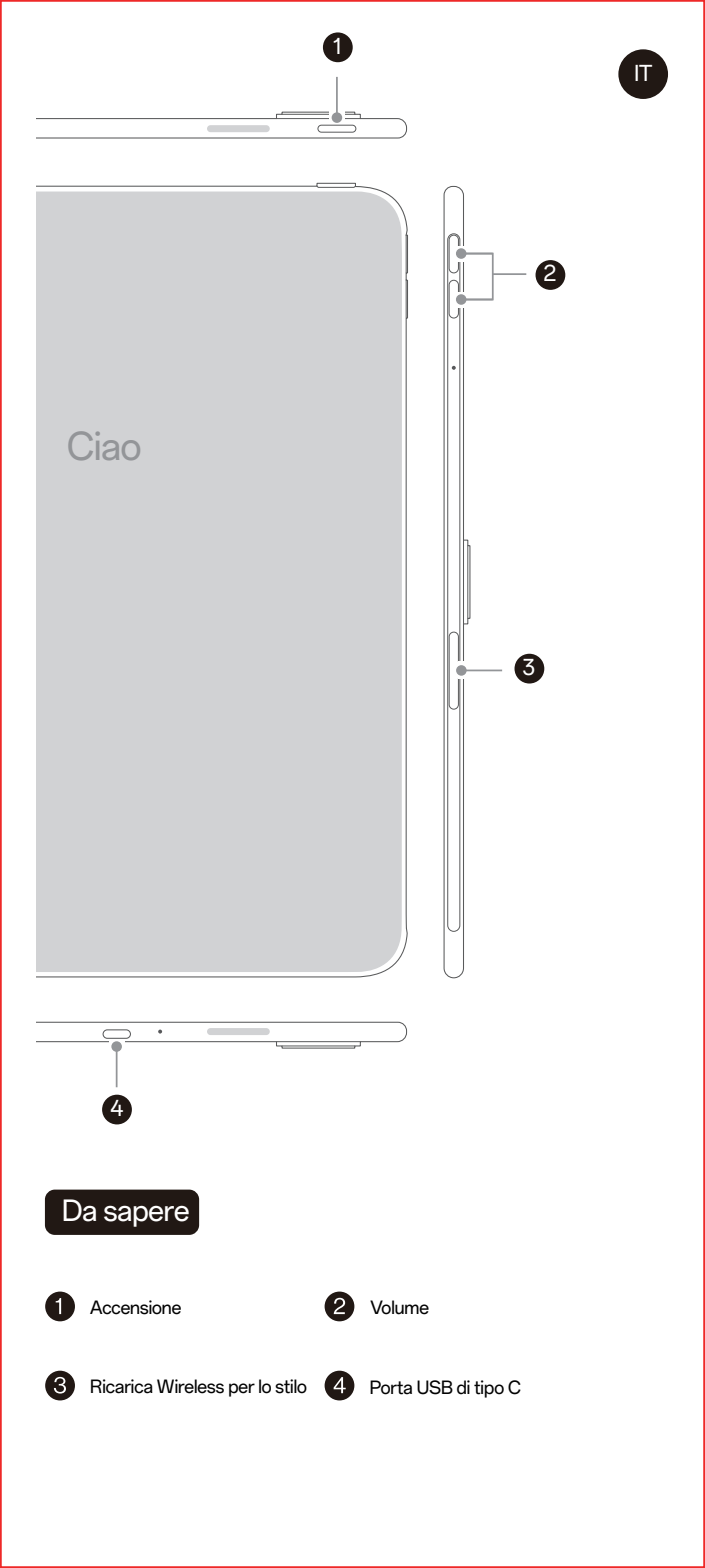
<style>
.page{position:relative;width:705px;height:1568px;background:#fff}
.page>*{position:absolute;margin:0;border:0;box-sizing:border-box;transform-origin:0 0}
.t1{font:36.75px "OPPO Sans";color:#939598}
.t2{font:28px "OPPO Sans";color:#fff}
.t3{font:21px "OPPO Sans";color:#fff}
.t4{font:17.5px "OPPO Sans";color:#030303}
</style>
<div class="page">
<svg style="left:443px;top:185px;width:28px;height:794px"></svg>
<svg style="left:37px;top:1021px;width:370px;height:28px"></svg>
<svg style="left:37px;top:111px;width:370px;height:28px"></svg>
<div style="left:318px;top:125px;width:38px;height:7px;border:1px solid #595a5b;border-radius:4px"></div>
<div style="left:207px;top:125px;width:63px;height:7px;background:#d1d2d4;border-radius:4px"></div>
<div style="left:447px;top:233px;width:13px;height:698px;border:1px solid #595a5b;border-radius:6px"></div>
<svg style="left:37px;top:182px;width:371px;height:796px"></svg>
<div style="left:37px;top:191px;width:365px;height:781px;background:#d1d2d4"></div>
<div style="left:329px;top:76px;width:16px;height:47px;background:#fff"></div>
<hr style="left:336px;top:77px;width:2px;height:41px;background:#939598">
<div style="left:331px;top:112px;width:11px;height:11px;background:#939598;border-radius:50%"></div>
<div style="left:109px;top:1040px;width:15px;height:13px;background:#fff"></div>
<svg style="left:115px;top:1042px;width:6px;height:46px"></svg>
<hr style="left:116px;top:1046px;width:1px;height:41px;background:#939598">
<div style="left:111px;top:1041px;width:11px;height:11px;background:#939598;border-radius:50%"></div>
<div style="left:458px;top:661px;width:19px;height:18px;background:#fff"></div>
<div style="left:456px;top:662px;width:48px;height:16px;background:#fff"></div>
<hr style="left:461px;top:669px;width:41px;height:2px;background:#939598">
<div style="left:456px;top:665px;width:10px;height:11px;background:#939598;border-radius:50%"></div>
<hr style="left:492px;top:273px;width:34px;height:2px;background:#939598">
<div style="left:456px;top:246px;width:30px;height:15px;background:#fff"></div>
<div style="left:456px;top:292px;width:31px;height:15px;background:#fff"></div>
<div style="left:456px;top:248px;width:10px;height:11px;background:#939598;border-radius:50%"></div>
<div style="left:456px;top:294px;width:10px;height:11px;background:#939598;border-radius:50%"></div>
<div style="left:458px;top:253px;width:35px;height:47px;border:2px solid #939598"></div>
<div style="left:535px;top:260px;width:30px;height:30px;background:#211814;border-radius:50%"></div>
<div style="left:514px;top:654px;width:30px;height:29px;background:#211814;border-radius:50%"></div>
<div style="left:323px;top:32px;width:29px;height:30px;background:#211814;border-radius:50%"></div>
<div style="left:102px;top:1094px;width:30px;height:30px;background:#211814;border-radius:50%"></div>
<div style="left:618px;top:49px;width:49px;height:50px;background:#211814;border-radius:50%"></div>
<div style="left:45px;top:1370px;width:30px;height:30px;background:#211814;border-radius:50%"></div>
<svg style="left:54px;top:1377px;width:12px;height:16px"></svg>
<div style="left:45px;top:1291px;width:30px;height:30px;background:#211814;border-radius:50%"></div>
<svg style="left:56px;top:1298px;width:5px;height:16px"></svg>
<div style="left:324px;top:1291px;width:30px;height:30px;background:#211814;border-radius:50%"></div>
<svg style="left:333px;top:1297px;width:12px;height:17px"></svg>
<div style="left:45px;top:1189px;width:154px;height:46px;background:#211814;border-radius:10px"></div>
<div style="left:324px;top:1370px;width:30px;height:30px;background:#211814;border-radius:50%"></div>
<svg style="left:333px;top:1377px;width:12px;height:16px"></svg>
<div style="left:0;top:0;width:704px;height:1568px;border:4px solid #ee2928"></div>
<h1 class="t1" style="left:67px;top:416px;width:76px">Ciao</h1>
<p class="t3" style="left:333px;top:29px;width:10px">1</p>
<p class="t3" style="left:543px;top:256px;width:14px">2</p>
<p class="t3" style="left:634px;top:55px;width:19px">IT</p>
<p class="t3" style="left:522px;top:650px;width:14px">3</p>
<p class="t3" style="left:110px;top:1091px;width:14px">4</p>
<h2 class="t2" style="left:62px;top:1187px;width:129px">Da sapere</h2>
<p class="t4" style="left:90px;top:1293px;width:93px">Accensione</p>
<p class="t4" style="left:370px;top:1293px;width:60px">Volume</p>
<p class="t4" style="left:90px;top:1371px;width:218px">Ricarica Wireless per lo stilo</p>
<p class="t4" style="left:369px;top:1372px;width:153px">Porta USB di tipo C</p>
</div>
